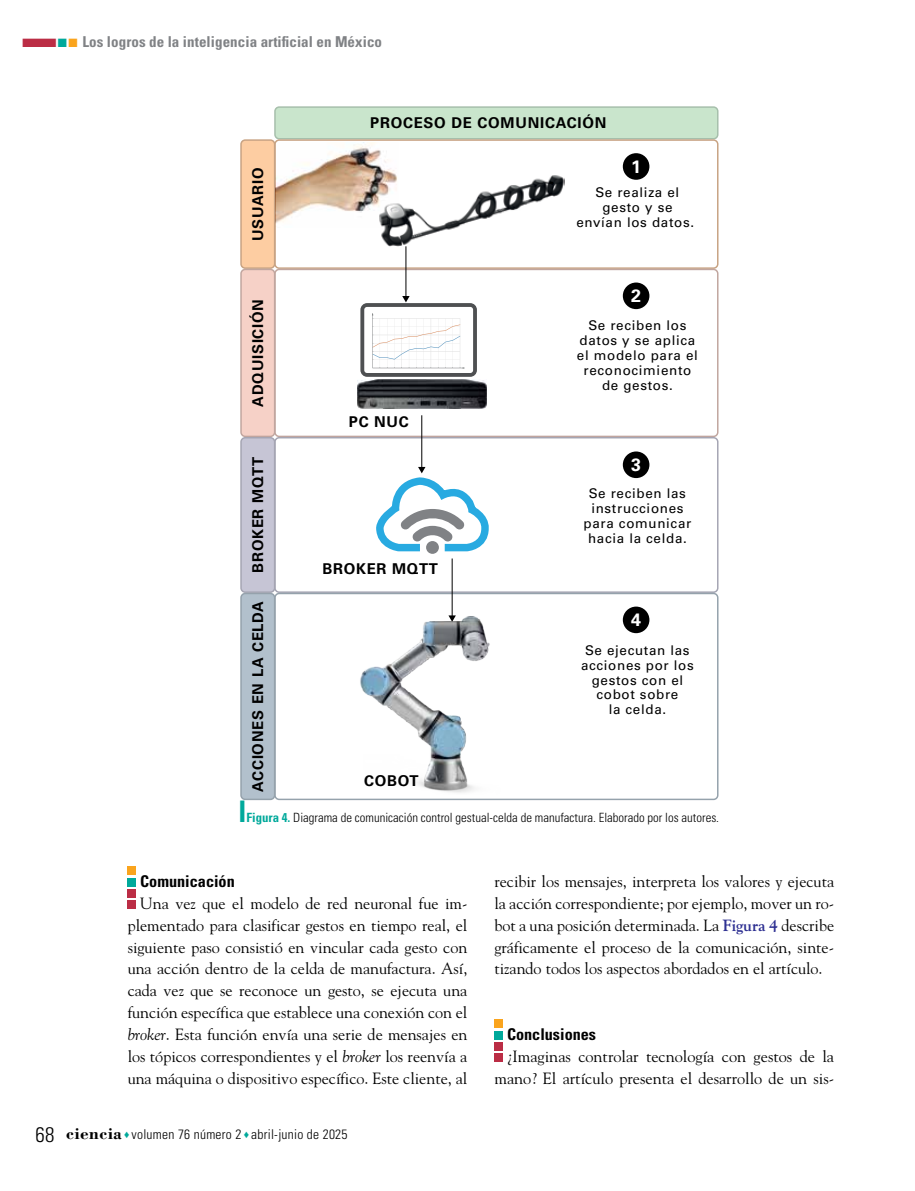
<style>
.page{position:relative;width:915px;height:1191px;background:#fff}
.page>*{position:absolute;margin:0;border:0;box-sizing:border-box;transform-origin:0 0}
.t1{font:700 17.85px "Univers LT Std";color:#fff}
.t2{font:16.2px/21.8px "Goudy Std";color:#000;text-align:justify}
.t3{font:700 condensed 16.2px "Univers LT Std";color:#000}
.t4{font:700 condensed 15px "Univers LT Std";letter-spacing:.005em;color:#808285}
.t5{font:700 14.85px "Univers LT Std";letter-spacing:.05em;color:#000}
.t6{font:300 condensed 13.5px "Univers LT Std";letter-spacing:.02em;color:#000}
.t7{font:13.35px/14.9px "Univers LT Std";letter-spacing:.05em;color:#000;text-align:center}
.t8{font:300 condensed 12.75px "Univers LT Std";color:#000}
.s1{color:#bb2d45}
.s2{color:#00a99b}
.s3{color:#faa41d}
.s4{font-weight:700;color:#00a99b}
.s5{font-style:italic}
.s6{font-size:21px}
.s7{font-family:"Bodoni Std";font-weight:700;font-stretch:normal;font-size:17.25px}
.s8{font-weight:700;color:#2e3092}
</style>
<div class="page">
<div style="left:128px;top:900px;width:8px;height:9px;background:#bb2d45"></div>
<div style="left:128px;top:889px;width:8px;height:8px;background:#bb2d45"></div>
<div style="left:128px;top:878px;width:8px;height:8px;background:#00a99b"></div>
<div style="left:128px;top:867px;width:8px;height:8px;background:#faa41d"></div>
<div style="left:494px;top:1053px;width:8px;height:8px;background:#bb2d45"></div>
<div style="left:494px;top:1042px;width:8px;height:8px;background:#bb2d45"></div>
<div style="left:494px;top:1031px;width:8px;height:8px;background:#00a99b"></div>
<div style="left:494px;top:1019px;width:8px;height:9px;background:#faa41d"></div>
<div style="left:275px;top:107px;width:442px;height:32px;background:#c9e5cc;border-radius:4px"></div>
<div style="left:274px;top:106px;width:444px;height:33px;border:1px solid #a6bfab;border-radius:4px"></div>
<div style="left:274px;top:139px;width:444px;height:130px;border:1px solid #c8a383;border-radius:4px"></div>
<div style="left:241px;top:140px;width:33px;height:128px;background:#fdcda2;border-radius:4px"></div>
<div style="left:240px;top:139px;width:35px;height:130px;border:1px solid #c8a383;border-radius:4px"></div>
<div style="left:274px;top:269px;width:444px;height:168px;border:1px solid #c1a69f;border-radius:4px"></div>
<div style="left:241px;top:269px;width:33px;height:167px;background:#f6d1c7;border-radius:4px"></div>
<div style="left:240px;top:269px;width:35px;height:168px;border:1px solid #c1a69f;border-radius:4px"></div>
<div style="left:274px;top:437px;width:444px;height:156px;border:1px solid #a5a5b3;border-radius:4px"></div>
<div style="left:241px;top:438px;width:33px;height:154px;background:#c6c5d5;border-radius:4px"></div>
<div style="left:240px;top:437px;width:35px;height:156px;border:1px solid #a5a5b3;border-radius:4px"></div>
<div style="left:274px;top:593px;width:444px;height:207px;border:1px solid #95a2ac;border-radius:4px"></div>
<div style="left:241px;top:593px;width:33px;height:206px;background:#b2c0cc;border-radius:4px"></div>
<div style="left:240px;top:593px;width:35px;height:207px;border:1px solid #95a2ac;border-radius:4px"></div>
<div style="left:622px;top:153px;width:27px;height:27px;background:#000;border-radius:50%"></div>
<div style="left:622px;top:282px;width:27px;height:27px;background:#000;border-radius:50%"></div>
<div style="left:622px;top:451px;width:27px;height:27px;background:#000;border-radius:50%"></div>
<div style="left:622px;top:606px;width:27px;height:27px;background:#000;border-radius:50%"></div>
<hr style="left:405px;top:246px;width:1px;height:51px;background:#000">
<hr style="left:421px;top:415px;width:1px;height:53px;background:#000">
<hr style="left:451px;top:558px;width:1px;height:58px;background:#000">
<img style="left:360px;top:608px;width:130px;height:185px">
<svg style="left:376px;top:467px;width:109px;height:87px"></svg>
<img style="left:357px;top:379px;width:129px;height:29px">
<svg style="left:360px;top:296px;width:117px;height:81px"></svg>
<img style="left:381px;top:175px;width:183px;height:72px">
<img style="left:275px;top:142px;width:123px;height:86px">
<p class="t4" style="left:21px;top:32px;width:362px"><span class="s1">■</span><span class="s2">■</span><span class="s3">■</span> Los logros de la inteligencia artificial en México</p>
<p class="t5" style="left:249px;top:241px;width:75px;rotate:-90deg">USUARIO</p>
<p class="t5" style="left:249px;top:407px;width:109px;rotate:-90deg">ADQUISICIÓN</p>
<p class="t5" style="left:249px;top:572px;width:117px;rotate:-90deg">BROKER MQTT</p>
<p class="t5" style="left:249px;top:792px;width:193px;rotate:-90deg">ACCIONES EN LA CELDA</p>
<p class="t5" style="left:370px;top:114px;width:237px">PROCESO DE COMUNICACIÓN</p>
<p class="t1" style="left:631px;top:156px;width:11px">1</p>
<p class="t7" style="left:576px;top:185px;width:119px">Se realiza el gesto y se envían los datos.</p>
<p class="t1" style="left:631px;top:286px;width:11px">2</p>
<p class="t5" style="left:349px;top:412px;width:61px">PC NUC</p>
<p class="t5" style="left:322px;top:560px;width:117px">BROKER MQTT</p>
<p class="t5" style="left:364px;top:771px;width:56px">COBOT</p>
<p class="t7" style="left:576px;top:318px;width:122px">Se reciben los datos y se aplica el modelo para el reconocimiento de gestos.</p>
<p class="t1" style="left:631px;top:454px;width:11px">3</p>
<p class="t7" style="left:583px;top:486px;width:109px">Se reciben las instrucciones para comunicar hacia la celda.</p>
<p class="t1" style="left:631px;top:610px;width:11px">4</p>
<p class="t7" style="left:581px;top:642px;width:114px">Se ejecutan las acciones por los gestos con el cobot sobre<br>la celda.</p>
<p class="t8" style="left:240px;top:809px;width:480px"><span class="s2">■</span> <span class="s4">Figura 4.</span> Diagrama de comunicación control gestual-celda de manufactura. Elaborado por los autores.</p>
<p class="t3" style="left:140px;top:871px;width:96px">Comunicación</p>
<p class="t2" style="left:128px;top:892px;width:341px;text-indent:13px">Una vez que el modelo de red neuronal fue im&shy;plementado para clasificar gestos en tiempo real, el siguiente paso consistió en vincular cada gesto con una acción dentro de la celda de manufactura. Así, cada vez que se reconoce un gesto, se ejecuta una función específica que establece una conexión con el <span class="s5">broker</span>. Esta función envía una serie de mensajes en los tópicos correspondientes y el <span class="s5">broker</span> los reenvía a una máquina o dispositivo específico. Este cliente, al</p>
<p class="t6" style="left:36px;top:1126px;width:313px"><span class="s6">68</span> <span class="s7">ciencia</span> <span class="s2">♦</span> volumen 76 número 2 <span class="s2">♦</span> abril-junio de 2025</p>
<p class="t2" style="left:494px;top:870px;width:341px">recibir los mensajes, interpreta los valores y ejecuta la acción correspondiente; por ejemplo, mover un ro&shy;bot a una posición determinada. La <span class="s8">Figura 4</span> describe gráficamente el proceso de la comunicación, sinte&shy;tizando todos los aspectos abordados en el artículo.</p>
<p class="t3" style="left:507px;top:1024px;width:91px">Conclusiones</p>
<p class="t2" style="left:494px;top:1045px;width:341px;text-align:right">¿Imaginas controlar tecnología con gestos de la mano? El artículo presenta el desarrollo de un sis-</p>
</div>
